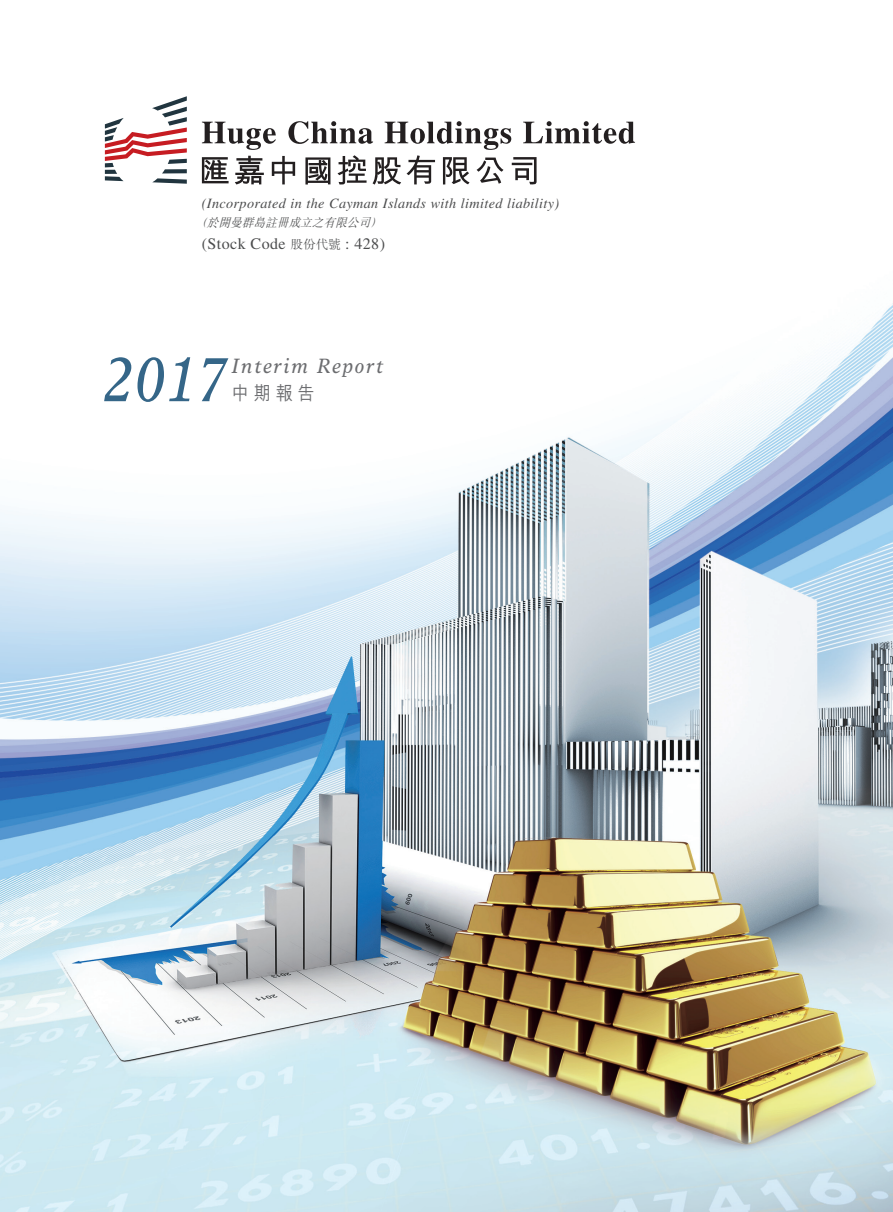
<style>
.page{position:relative;width:893px;height:1212px;background:#fff}
.page>*{position:absolute;margin:0;border:0;box-sizing:border-box;transform-origin:0 0}
.t1{font:italic 62.25px "Times Europa LT Std";color:#356688;scale:.9 1}
.t2{font:italic 20.7px "Times Europa LT Std";letter-spacing:.1em;color:#6c6d70;scale:.9 1}
.t3{font:500 19.05px "M Hei HK";color:#6c6d70;scale:.9 1}
.t4{font:16.05px "Times LT Std";letter-spacing:.025em;color:#4b4c4d}
.t5{font:italic 14.25px "Times LT Std";letter-spacing:.025em;color:#4b4c4d}
.t6{font:italic 300 12px "M Sung HK";color:#4b4c4d}
.s1{font-family:"M Sung HK";font-weight:300;font-size:12.6px}
</style>
<div class="page">
<img style="left:0;top:122px;width:893px;height:1090px">
<svg style="left:202px;top:121px;width:433px;height:64px"></svg>
<svg style="left:105px;top:96px;width:82px;height:88px"></svg>
<p class="t5" style="left:202px;top:195px;width:359px">(Incorporated in the Cayman Islands with limited liability)</p>
<p class="t4" style="left:202px;top:234px;width:185px">(Stock Code <span class="s1">股份代號</span> : 428)</p>
<p class="t6" style="left:195px;top:214px;width:192px">（於開曼群島註冊成立之有限公司）</p>
<h1 class="t1" style="left:102px;top:343px;width:140px">2017</h1>
<h2 class="t2" style="left:232px;top:354px;width:169px">Interim Report</h2>
<h3 class="t3" style="left:232px;top:379px;width:93px">中 期 報 告</h3>
</div>
